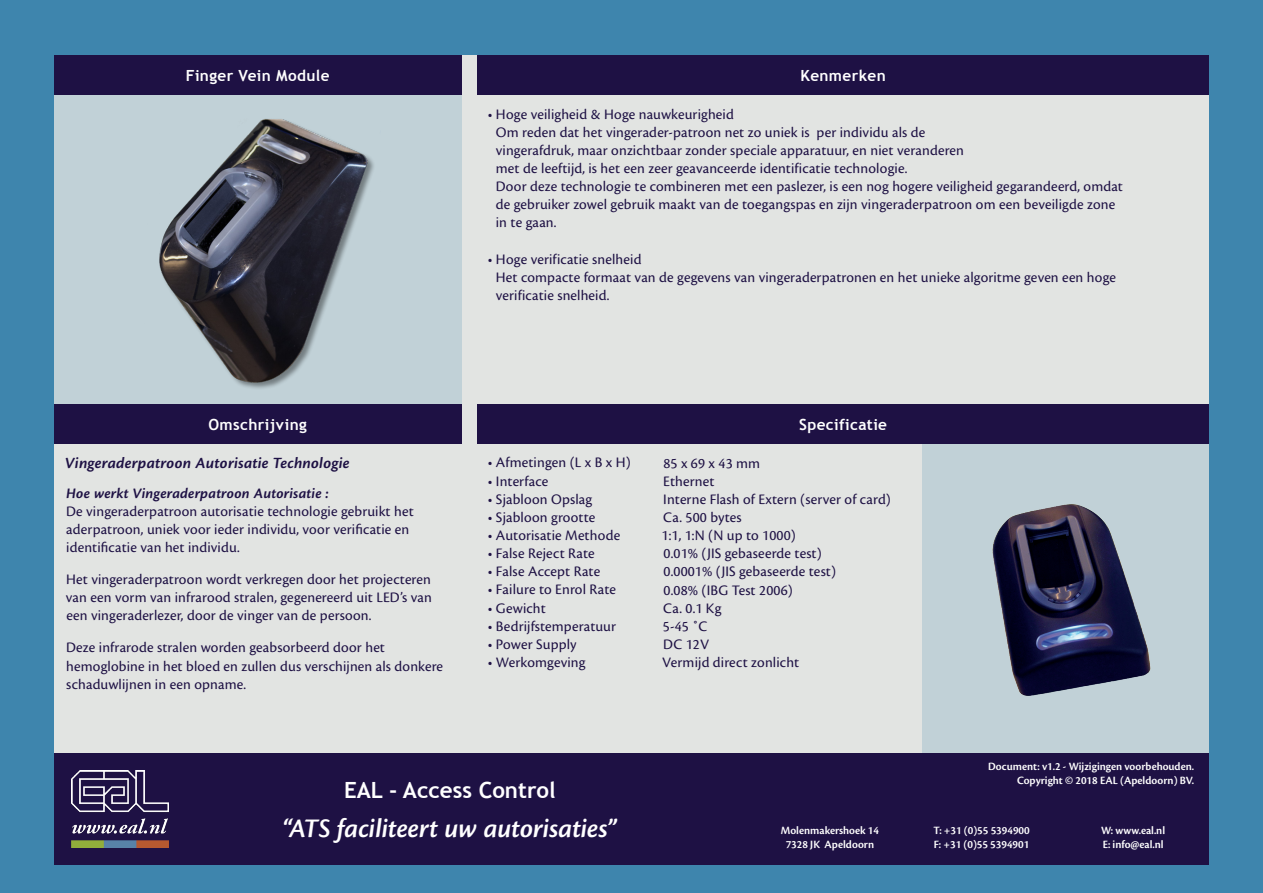
<style>
.page{position:relative;width:1263px;height:893px;background:#3e85ad}
.page>*{position:absolute;margin:0;border:0;box-sizing:border-box;transform-origin:0 0}
.t1{font:27.9px "Cronos Pro Semibold Subh It";color:#fff}
.t2{font:700 22.35px "Trebuchet MS";color:#fff}
.t3{font:16.35px "Cronos Pro Semibold Capt It";letter-spacing:.01em;color:#1e1144}
.t4{font:700 15.3px "Trebuchet MS";letter-spacing:.025em;color:#fff}
.t5{font:15.15px/18.1px "Cronos Pro";letter-spacing:.01em;color:#1e1144;text-align:justify}
.t6{font:15.15px "Cronos Pro Semibold Capt It";letter-spacing:.01em;color:#1e1144}
.t7{font:11.7px "Cronos Pro Semibold Subh";color:#fff}
</style>
<div class="page">
<div style="left:54px;top:55px;width:1155px;height:810px;background:#e2e4e2"></div>
<div style="left:54px;top:753px;width:1155px;height:112px;background:#1e1144"></div>
<div style="left:54px;top:55px;width:407px;height:389px;background:#c1d1d7"></div>
<div style="left:54px;top:55px;width:407px;height:40px;background:#1e1144"></div>
<div style="left:54px;top:404px;width:407px;height:40px;background:#1e1144"></div>
<div style="left:477px;top:55px;width:732px;height:40px;background:#1e1144"></div>
<div style="left:477px;top:404px;width:732px;height:40px;background:#1e1144"></div>
<img style="left:71px;top:771px;width:97px;height:77px">
<img style="left:159px;top:119px;width:215px;height:270px">
<img style="left:922px;top:444px;width:287px;height:309px">
<p class="t4" style="left:186px;top:66px;width:146px">Finger Vein Module</p>
<p class="t4" style="left:800px;top:66px;width:87px">Kenmerken</p>
<p class="t5" style="left:488px;top:105px;width:248px">• Hoge veiligheid &amp; Hoge nauwkeurigheid</p>
<p class="t5" style="left:496px;top:123px;width:431px">Om reden dat het vingerader-patroon net zo uniek is per individu als de</p>
<p class="t5" style="left:496px;top:141px;width:470px">vingerafdruk, maar onzichtbaar zonder speciale apparatuur, en niet veranderen</p>
<p class="t5" style="left:496px;top:159px;width:413px">met de leeftijd, is het een zeer geavanceerde identificatie technologie.</p>
<p class="t5" style="left:496px;top:177px;width:629px">Door deze technologie te combineren met een paslezer, is een nog hogere veiligheid gegarandeerd, omdat</p>
<p class="t5" style="left:496px;top:196px;width:621px">de gebruiker zowel gebruik maakt van de toegangspas en zijn vingeraderpatroon om een beveiligde zone</p>
<p class="t5" style="left:496px;top:214px;width:62px">in te gaan.</p>
<p class="t5" style="left:488px;top:250px;width:155px">• Hoge verificatie snelheid</p>
<p class="t5" style="left:496px;top:268px;width:622px">Het compacte formaat van de gegevens van vingeraderpatronen en het unieke algoritme geven een hoge</p>
<p class="t5" style="left:496px;top:286px;width:115px">verificatie snelheid.</p>
<p class="t4" style="left:208px;top:415px;width:100px">Omschrijving</p>
<p class="t3" style="left:65px;top:454px;width:286px">Vingeraderpatroon Autorisatie Technologie</p>
<p class="t6" style="left:66px;top:484px;width:264px">Hoe werkt Vingeraderpatroon Autorisatie :</p>
<p class="t5" style="left:66px;top:502px;width:349px">De vingeraderpatroon autorisatie technologie gebruikt het</p>
<p class="t5" style="left:66px;top:520px;width:344px">aderpatroon, uniek voor ieder individu, voor verificatie en</p>
<p class="t5" style="left:66px;top:538px;width:175px">identificatie van het individu.</p>
<p class="t5" style="left:66px;top:570px;width:367px">Het vingeraderpatroon wordt verkregen door het projecteren van een vorm van infrarood stralen, gegenereerd uit LED’s van een vingeraderlezer, door de vinger van de persoon.</p>
<p class="t5" style="left:66px;top:639px;width:320px">Deze infrarode stralen worden geabsorbeerd door het</p>
<p class="t5" style="left:66px;top:657px;width:378px">hemoglobine in het bloed en zullen dus verschijnen als donkere schaduwlijnen in een opname.</p>
<p class="t5" style="left:488px;top:454px;width:145px">• Afmetingen (L x B x H)</p>
<p class="t5" style="left:488px;top:472px;width:62px">• Interface</p>
<p class="t5" style="left:488px;top:490px;width:106px">• Sjabloon Opslag</p>
<p class="t5" style="left:488px;top:508px;width:109px">• Sjabloon grootte</p>
<p class="t5" style="left:488px;top:526px;width:134px">• Autorisatie Methode</p>
<p class="t5" style="left:488px;top:544px;width:109px">• False Reject Rate</p>
<p class="t5" style="left:488px;top:562px;width:114px">• False Accept Rate</p>
<p class="t5" style="left:488px;top:581px;width:130px">• Failure to Enrol Rate</p>
<p class="t5" style="left:488px;top:599px;width:60px">• Gewicht</p>
<p class="t5" style="left:488px;top:617px;width:130px">• Bedrijfstemperatuur</p>
<p class="t5" style="left:488px;top:635px;width:90px">• Power Supply</p>
<p class="t5" style="left:488px;top:653px;width:99px">• Werkomgeving</p>
<p class="t4" style="left:799px;top:415px;width:90px">Specificatie</p>
<p class="t5" style="left:663px;top:454px;width:98px">85 x 69 x 43 mm</p>
<p class="t5" style="left:663px;top:472px;width:53px">Ethernet</p>
<p class="t5" style="left:663px;top:490px;width:229px">Interne Flash of Extern (server of card)</p>
<p class="t5" style="left:663px;top:508px;width:80px">Ca. 500 bytes</p>
<p class="t5" style="left:662px;top:526px;width:136px">1:1, 1:N (N up to 1000)</p>
<p class="t5" style="left:664px;top:544px;width:160px">0.01% (JIS gebaseerde test)</p>
<p class="t5" style="left:664px;top:563px;width:174px">0.0001% (JIS gebaseerde test)</p>
<p class="t5" style="left:664px;top:581px;width:131px">0.08% (IBG Test 2006)</p>
<p class="t5" style="left:663px;top:599px;width:60px">Ca. 0.1 Kg</p>
<p class="t5" style="left:663px;top:617px;width:46px">5-45 ˚C</p>
<p class="t5" style="left:663px;top:635px;width:47px">DC 12V</p>
<p class="t5" style="left:662px;top:653px;width:138px">Vermijd direct zonlicht</p>
<p class="t2" style="left:344px;top:776px;width:213px">EAL - Access Control</p>
<p class="t1" style="left:283px;top:812px;width:336px">“ATS faciliteert uw autorisaties”</p>
<p class="t7" style="left:781px;top:824px;width:100px">Molenmakershoek 14</p>
<p class="t7" style="left:786px;top:838px;width:90px">7328 JK Apeldoorn</p>
<p class="t7" style="left:988px;top:760px;width:208px">Document: v1.2 - Wijzigingen voorbehouden.</p>
<p class="t7" style="left:1017px;top:774px;width:179px">Copyright © 2018 EAL (Apeldoorn) BV.</p>
<p class="t7" style="left:933px;top:824px;width:98px">T: +31 (0)55 5394900</p>
<p class="t7" style="left:934px;top:838px;width:97px">F: +31 (0)55 5394901</p>
<p class="t7" style="left:1101px;top:824px;width:66px">W: www.eal.nl</p>
<p class="t7" style="left:1103px;top:838px;width:62px">E: info@eal.nl</p>
</div>
